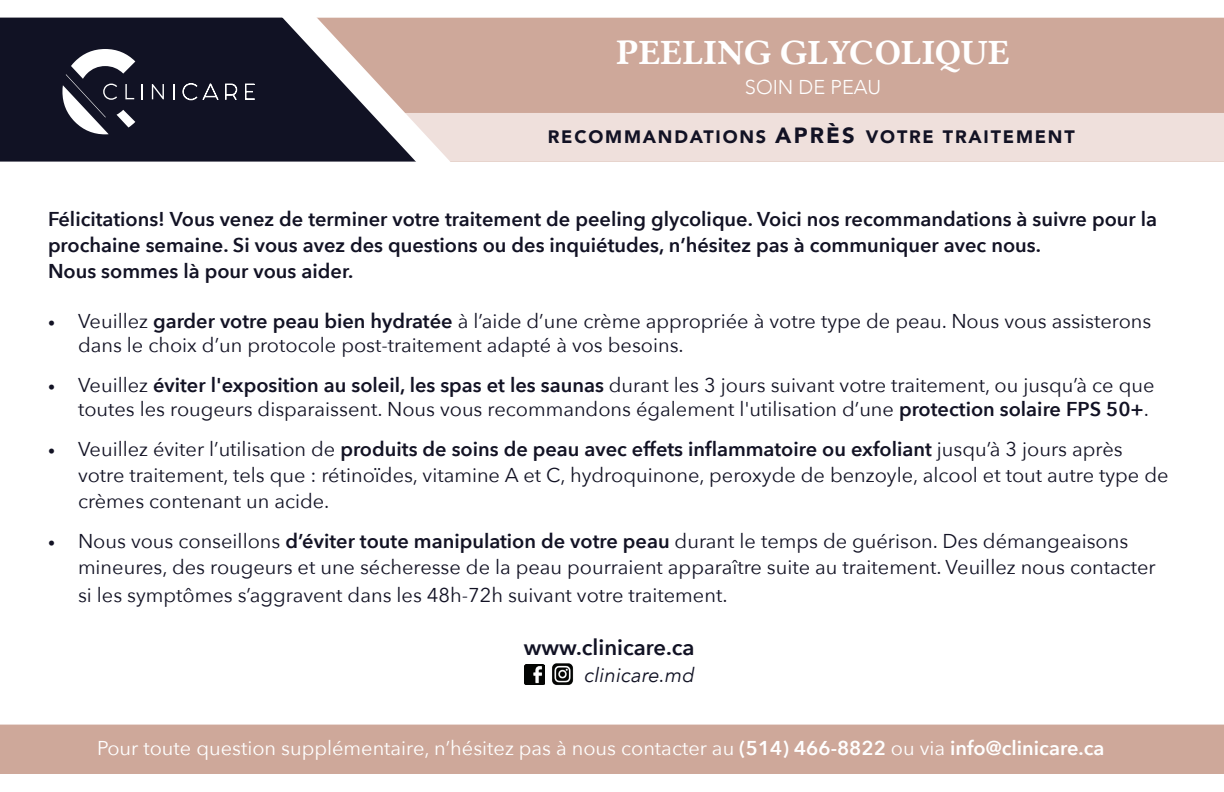
<style>
.page{position:relative;width:1224px;height:792px;background:#fff}
.page>*{position:absolute;margin:0;border:0;box-sizing:border-box;transform-origin:0 0}
.t1{font:36px "Lin Libertine B";color:#fff}
.t2{font:600 22px "Avenir Next";color:#111224}
.t3{font:20px/26px "Avenir Next";color:#121224}
.t4{font:600 20px/26px "Avenir Next";color:#121224}
.t5{font:20px "Avenir Next";color:#fff}
.t6{font:italic 20px "Avenir Next";color:#111224}
.t7{font:300 20px "Avenir";color:#fff}
.t8{font:900 18px "Avenir";letter-spacing:.1em;color:#121224}
.s1{font-size:22px}
.s2{font-size:14px}
.s3{font-weight:600}
</style>
<div class="page">
<div style="left:0;top:18px;width:279px;height:144px;background:#111224"></div>
<div style="left:454px;top:18px;width:770px;height:95px;background:#cea89a"></div>
<div style="left:454px;top:113px;width:770px;height:49px;background:#efe0dc"></div>
<svg style="left:279px;top:17px;width:175px;height:145px"></svg>
<svg style="left:141px;top:84px;width:2px;height:15px"></svg>
<svg style="left:152px;top:84px;width:12px;height:15px"></svg>
<svg style="left:173px;top:84px;width:2px;height:15px"></svg>
<svg style="left:182px;top:83px;width:37px;height:17px"></svg>
<svg style="left:225px;top:84px;width:12px;height:16px"></svg>
<svg style="left:245px;top:84px;width:10px;height:16px"></svg>
<svg style="left:62px;top:49px;width:73px;height:85px"></svg>
<div style="left:0;top:725px;width:1224px;height:49px;background:#cea89a"></div>
<img style="left:525px;top:664px;width:20px;height:20px">
<img style="left:552px;top:663px;width:22px;height:22px">
<h1 class="t1" style="left:616px;top:27px;width:396px">PEELING GLYCOLIQUE</h1>
<p class="t7" style="left:745px;top:75px;width:138px">SOIN DE PEAU</p>
<p class="t8" style="left:548px;top:121px;width:529px">RECOMMANDATIONS <span class="s1">APRÈS</span> VOTRE TRAITEMENT</p>
<p class="t4" style="left:48px;top:206px;width:1111px">Félicitations! Vous venez de terminer votre traitement de peeling glycolique. Voici nos recommandations à suivre pour la prochaine semaine. Si vous avez des questions ou des inquiétudes, n’hésitez pas à communiquer avec nous.<br>Nous sommes là pour vous aider.</p>
<p class="t3" style="left:78px;top:308px;width:1075px;line-height:24px;text-indent:-30px"><span class="s2">•</span> Veuillez <span class="s3">garder votre peau bien hydratée</span> à l’aide d’une crème appropriée à votre type de peau. Nous vous assisterons dans le choix d’un protocole post-traitement adapté à vos besoins.</p>
<p class="t3" style="left:48px;top:372px;width:1108px;line-height:24px;text-align:right"><span class="s2">•</span> Veuillez <span class="s3">éviter l'exposition au soleil, les spas et les saunas</span> durant les 3 jours suivant votre traitement, ou jusqu’à ce que toutes les rougeurs disparaissent. Nous vous recommandons également l'utilisation d’une <span class="s3">protection solaire FPS 50+</span>.</p>
<p class="t3" style="left:78px;top:435px;width:1092px;text-indent:-30px"><span class="s2">•</span> Veuillez éviter l’utilisation de <span class="s3">produits de soins de peau avec effets inflammatoire ou exfoliant</span> jusqu’à 3 jours après votre traitement, tels que : rétinoïdes, vitamine A et C, hydroquinone, peroxyde de benzoyle, alcool et tout autre type de crèmes contenant un acide.</p>
<p class="t3" style="left:78px;top:527px;width:1079px;text-indent:-30px"><span class="s2">•</span> Nous vous conseillons <span class="s3">d’éviter toute manipulation de votre peau</span> durant le temps de guérison. Des démangeaisons mineures, des rougeurs et une sécheresse de la peau pourraient apparaître suite au traitement. Veuillez nous contacter</p>
<p class="t3" style="left:78px;top:581px;width:651px">si les symptômes s’aggravent dans les 48h-72h suivant votre traitement.</p>
<p class="t2" style="left:524px;top:629px;width:172px">www.clinicare.ca</p>
<p class="t6" style="left:584px;top:659px;width:112px">clinicare.md</p>
<p class="t5" style="left:97px;top:731px;width:1009px">Pour toute question supplémentaire, n’hésitez pas à nous contacter au <span class="s3">(514) 466-8822</span> ou via <span class="s3">info@clinicare.ca</span></p>
</div>
